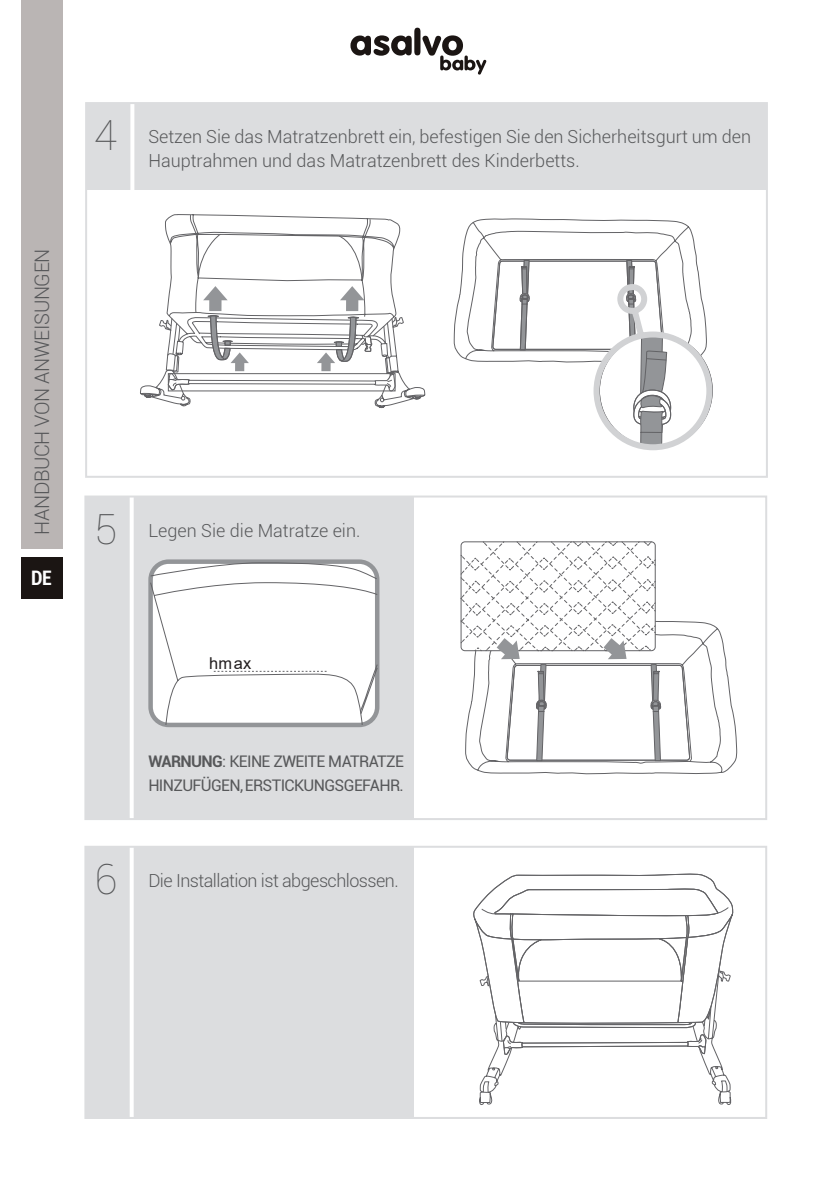
<style>
.page{position:relative;width:840px;height:1191px;background:#fff}
.page>*{position:absolute;margin:0;border:0;box-sizing:border-box;transform-origin:0 0}
.t1{font:100 42px "Roboto";color:#57585a}
.t2{font:300 20px "Roboto";letter-spacing:-.02em;color:#57585a}
.t3{font:700 condensed 20px "Roboto";color:#fff}
.t4{font:300 18px/24px "Roboto";color:#57585a}
.t5{font:300 18px "Roboto";letter-spacing:-.03em;color:#57585a}
.t6{font:16.4px "Arial";color:#231f20}
.t7{font:16px/24px "Roboto";letter-spacing:-.04em;color:#57585a}
.s1{font-weight:700}
</style>
<div class="page">
<div style="left:21px;top:0;width:41px;height:548px;background:#bab5b4"></div>
<div style="left:21px;top:557px;width:41px;height:42px;background:#1b1513"></div>
<svg style="left:350px;top:28px;width:136px;height:47px"></svg>
<div style="left:86px;top:103px;width:680px;height:87px;background:#dcdddf"></div>
<hr style="left:130px;top:103px;width:4px;height:374px;background:#fff">
<div style="left:85px;top:102px;width:682px;height:376px;border:2px solid #dcdddf"></div>
<div style="left:85px;top:496px;width:328px;height:323px;background:#dcdddf"></div>
<hr style="left:130px;top:496px;width:4px;height:323px;background:#fff">
<div style="left:84px;top:495px;width:682px;height:325px;border:2px solid #dcdddf"></div>
<div style="left:85px;top:846px;width:328px;height:272px;background:#dcdddf"></div>
<hr style="left:130px;top:846px;width:4px;height:272px;background:#fff">
<div style="left:84px;top:845px;width:682px;height:274px;border:2px solid #dcdddf"></div>
<svg style="left:454px;top:218px;width:259px;height:233px"></svg>
<svg style="left:140px;top:382px;width:285px;height:27px"></svg>
<svg style="left:158px;top:214px;width:246px;height:185px"></svg>
<svg style="left:467px;top:621px;width:270px;height:154px"></svg>
<svg style="left:460px;top:541px;width:230px;height:220px"></svg>
<div style="left:148px;top:559px;width:231px;height:168px;border:4px solid #939598;border-radius:18px"></div>
<svg style="left:150px;top:562px;width:228px;height:163px"></svg>
<svg style="left:479px;top:1026px;width:253px;height:79px"></svg>
<svg style="left:473px;top:873px;width:260px;height:153px"></svg>
<p class="t2" style="left:28px;top:534px;width:287px;rotate:-90deg">HANDBUCH VON ANWEISUNGEN</p>
<p class="t3" style="left:31px;top:564px;width:22px">DE</p>
<h1 class="t1" style="left:94px;top:106px;width:24px">4</h1>
<p class="t4" style="left:148px;top:124px;width:604px">Setzen Sie das Matratzenbrett ein, befestigen Sie den Sicherheitsgurt um den<br>Hauptrahmen und das Matratzenbrett des Kinderbetts.</p>
<h1 class="t1" style="left:94px;top:500px;width:24px">5</h1>
<p class="t4" style="left:148px;top:518px;width:213px">Legen Sie die Matratze ein.</p>
<p class="t6" style="left:209px;top:652px;width:43px">hmax</p>
<h1 class="t1" style="left:94px;top:850px;width:24px">6</h1>
<p class="t7" style="left:148px;top:748px;width:257px"><span class="s1">WARNUNG</span>: KEINE ZWEITE MATRATZE<br>HINZUFÜGEN, ERSTICKUNGSGEFAHR.</p>
<p class="t5" style="left:148px;top:868px;width:252px">Die Installation ist abgeschlossen.</p>
</div>
